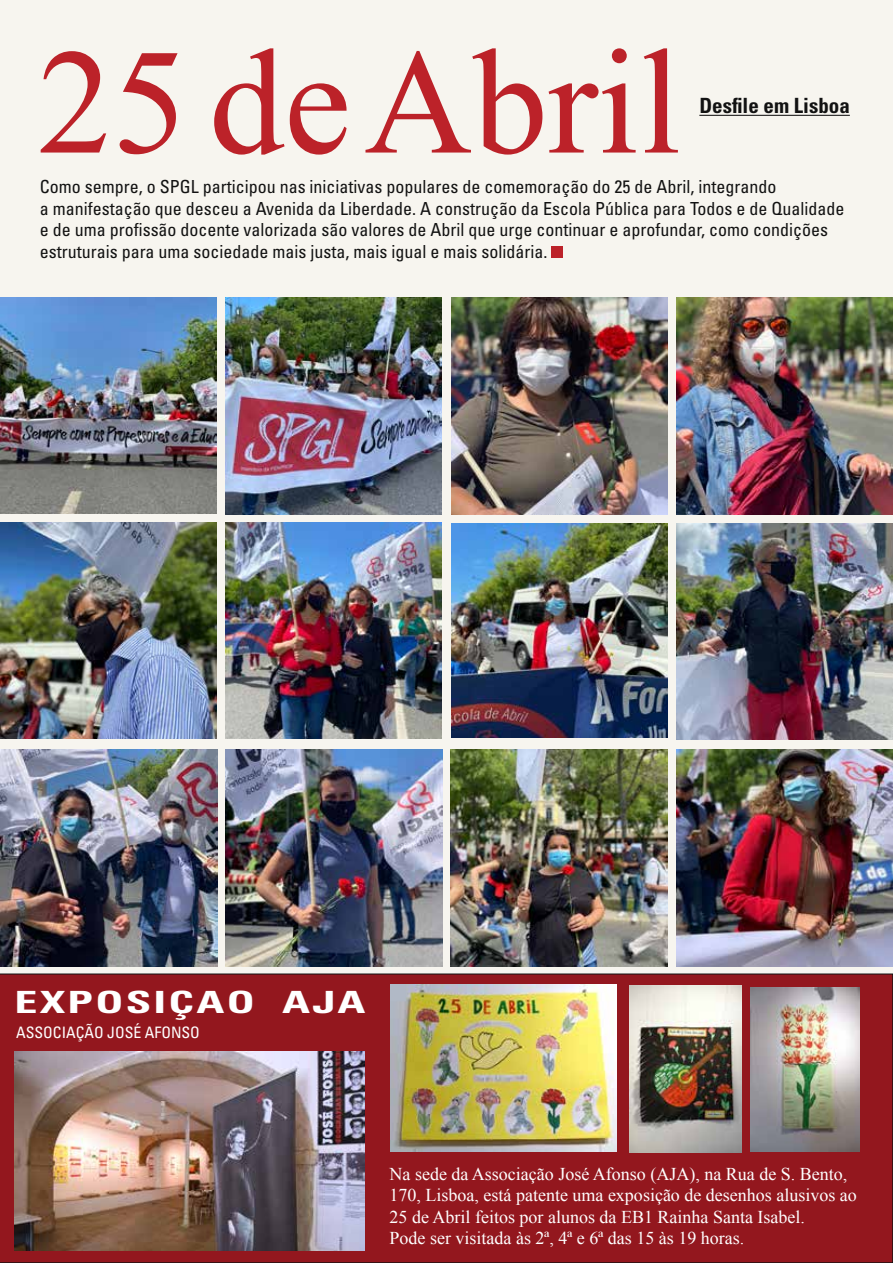
<style>
.page{position:relative;width:893px;height:1263px;background:#fff}
.page>*{position:absolute;margin:0;border:0;box-sizing:border-box;transform-origin:0 0}
.t1{font:150px "Times New Roman";color:#bc2229}
.t2{font:700 condensed 30.6px "Univers";letter-spacing:.05em;color:#fff;scale:1.5 1}
.t3{font:700 condensed 21px "Univers";color:#121212}
.t4{font:condensed 18px/21.6px "Univers";color:#121212}
.t5{font:18px/21.6px "Times New Roman";color:#fff}
.t6{font:condensed 15.75px "Univers";color:#fff}
</style>
<div class="page">
<div style="left:0;top:0;width:893px;height:987px;background:#f7f5ef"></div>
<img style="left:0;top:297px;width:216px;height:216px">
<img style="left:226px;top:298px;width:216px;height:216px">
<img style="left:451px;top:298px;width:216px;height:216px">
<img style="left:677px;top:298px;width:216px;height:216px">
<img style="left:0;top:523px;width:216px;height:216px">
<img style="left:226px;top:523px;width:216px;height:216px">
<img style="left:451px;top:523px;width:216px;height:215px">
<img style="left:676px;top:523px;width:217px;height:216px">
<img style="left:0;top:749px;width:217px;height:217px">
<img style="left:225px;top:749px;width:217px;height:217px">
<img style="left:450px;top:749px;width:218px;height:217px">
<img style="left:677px;top:749px;width:216px;height:218px">
<hr style="left:699px;top:115px;width:151px;height:1px;background:#121212">
<div style="left:551px;top:246px;width:12px;height:12px;background:#bc2229"></div>
<div style="left:0;top:974px;width:893px;height:289px;background:#93171e"></div>
<img style="left:14px;top:1052px;width:350px;height:198px">
<img style="left:750px;top:988px;width:109px;height:163px">
<img style="left:630px;top:985px;width:111px;height:168px">
<img style="left:391px;top:985px;width:225px;height:167px">
<h1 class="t1" style="left:37px;top:1px;width:645px">25 de Abril</h1>
<p class="t3" style="left:699px;top:93px;width:152px">Desfile em Lisboa</p>
<p class="t4" style="left:40px;top:175px;width:806px">Como sempre, o SPGL participou nas iniciativas populares de comemoração do 25 de Abril, integrando<br>a manifestação que desceu a Avenida da Liberdade. A construção da Escola Pública para Todos e de Qualidade e de uma profissão docente valorizada são valores de Abril que urge continuar e aprofundar, como condições estruturais para uma sociedade mais justa, mais igual e mais solidária.</p>
<h2 class="t2" style="left:14px;top:983px;width:236px">EXPOSIÇAO AJA</h2>
<p class="t6" style="left:16px;top:1022px;width:185px">ASSOCIAÇÃO JOSÉ AFONSO</p>
<p class="t5" style="left:389px;top:1162px;width:469px">Na sede da Associação José Afonso (AJA), na Rua de S. Bento, 170, Lisboa, está patente uma exposição de desenhos alusivos ao 25 de Abril feitos por alunos da EB1 Rainha Santa Isabel.<br>Pode ser visitada às 2ª, 4ª e 6ª das 15 às 19 horas.</p>
</div>
